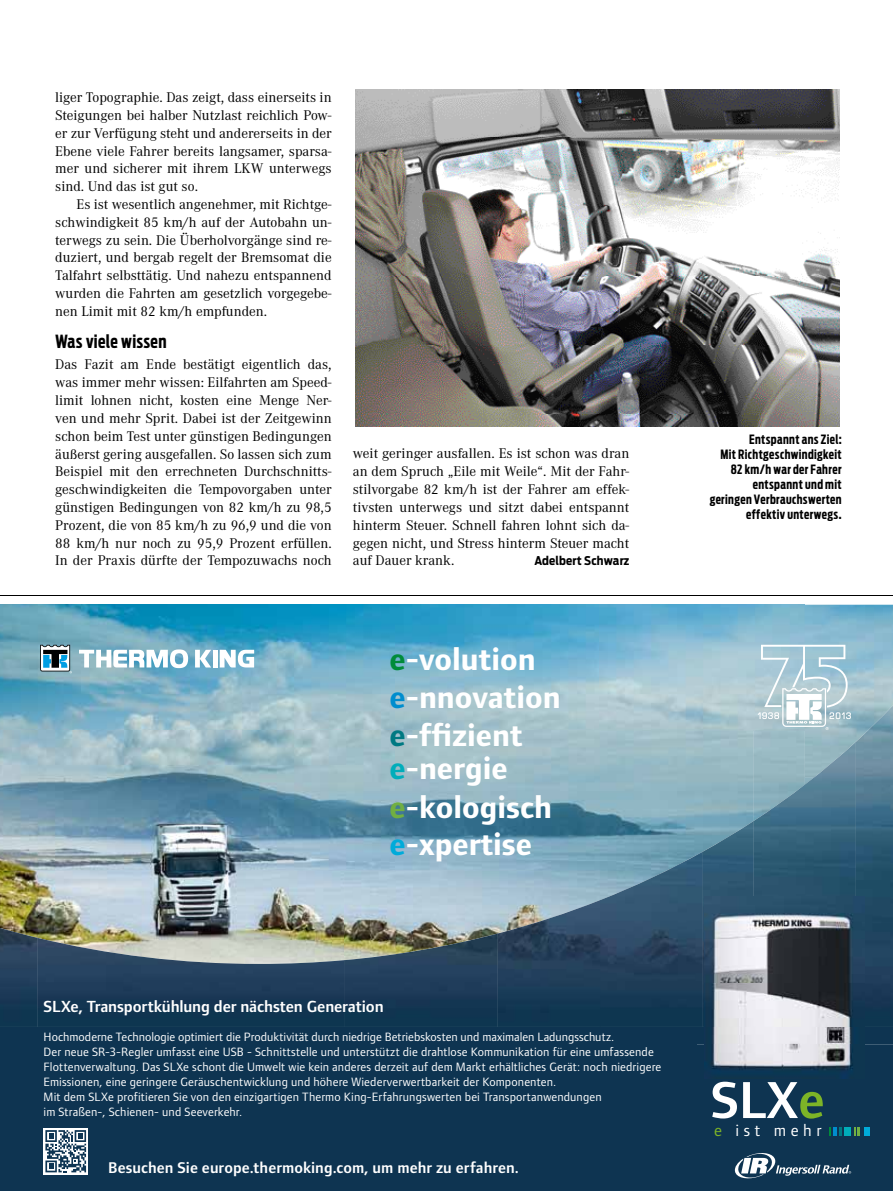
<style>
.page{position:relative;width:893px;height:1191px;background:#fff}
.page>*{position:absolute;margin:0;border:0;box-sizing:border-box;transform-origin:0 0}
.t1{font:600 53.85px "Foundry Form Sans Blonde";color:#fff}
.t2{font:700 32.1px/38.2px "Foundry Form Sans Blonde";color:#fff}
.t3{font:700 18px "Antenna Extra Cond";letter-spacing:.02em;color:#000}
.t4{font:17.1px "Foundry Form Sans Blonde";letter-spacing:.27em;color:#fff}
.t5{font:600 16.65px "Foundry Form Sans Blonde";letter-spacing:-.01em;color:#fff}
.t6{font:600 16.05px "Foundry Form Sans Blonde";letter-spacing:.005em;color:#fff}
.t7{font:14.55px/17.9px "Corporate A";color:#000;text-align:justify}
.t8{font:700 12.75px/15px "Antenna Extra Cond";letter-spacing:.03em;color:#000;text-align:right}
.t9{font:12.45px/15px "Foundry Form Sans Blonde";letter-spacing:.01em;color:#fff}
.t10{font:700 12px "Antenna Cond";letter-spacing:.015em;color:#000}
.s1{color:#008b3a}
.s2{color:#008dce}
.s3{color:#007982}
.s4{color:#00adba}
.s5{color:#71af42}
.s6{color:#00abda}
.s7{color:#7db427}
</style>
<div class="page">
<img style="left:0;top:604px;width:804px;height:126px">
<img style="left:804px;top:604px;width:89px;height:138px">
<img style="left:0;top:730px;width:753px;height:140px">
<img style="left:753px;top:730px;width:52px;height:12px">
<img style="left:0;top:870px;width:344px;height:67px">
<img style="left:344px;top:870px;width:256px;height:63px">
<div style="left:0;top:1027px;width:893px;height:17px;background:#0e3451"></div>
<img style="left:855px;top:705px;width:38px;height:322px">
<img style="left:753px;top:742px;width:103px;height:154px">
<img style="left:702px;top:821px;width:52px;height:206px">
<img style="left:600px;top:852px;width:102px;height:175px">
<img style="left:0;top:928px;width:38px;height:99px">
<img style="left:497px;top:900px;width:103px;height:127px">
<img style="left:37px;top:937px;width:307px;height:90px">
<img style="left:344px;top:933px;width:154px;height:94px">
<div style="left:0;top:1044px;width:893px;height:147px;background:#0e3451"></div>
<svg style="left:79px;top:649px;width:109px;height:19px"></svg>
<svg style="left:195px;top:650px;width:16px;height:17px"></svg>
<hr style="left:213px;top:650px;width:4px;height:17px;background:#fff">
<svg style="left:220px;top:650px;width:34px;height:17px"></svg>
<svg style="left:40px;top:645px;width:32px;height:28px"></svg>
<img style="left:704px;top:896px;width:160px;height:182px">
<svg style="left:734px;top:1151px;width:117px;height:29px;background:#415f76"></svg>
<svg style="left:44px;top:1128px;width:44px;height:46px"></svg>
<svg style="left:45px;top:1130px;width:41px;height:42px"></svg>
<svg style="left:758px;top:645px;width:93px;height:85px"></svg>
<div style="left:844px;top:1126px;width:7px;height:9px;background:#00adba"></div>
<svg style="left:830px;top:1126px;width:12px;height:9px"></svg>
<svg style="left:854px;top:1126px;width:5px;height:9px"></svg>
<div style="left:864px;top:1126px;width:6px;height:9px;background:#00abda"></div>
<hr style="left:0;top:595px;width:893px;height:1px;background:#000">
<img style="left:355px;top:89px;width:484px;height:337px">
<p class="t7" style="left:55px;top:89px;width:278px">liger Topographie. Das zeigt, dass einerseits in Steigungen bei halber Nutzlast reichlich Pow&shy;er zur Verfügung steht und andererseits in der Ebene viele Fahrer bereits langsamer, sparsa&shy;mer und sicherer mit ihrem LKW unterwegs sind. Und das ist gut so.</p>
<p class="t7" style="left:55px;top:196px;width:278px;text-indent:21px">Es ist wesentlich angenehmer, mit Richtge&shy;schwindigkeit 85 km/h auf der Autobahn un&shy;terwegs zu sein. Die Überholvorgänge sind re&shy;duziert, und bergab regelt der Bremsomat die Talfahrt selbsttätig. Und nahezu entspannend wurden die Fahrten am gesetzlich vorgegebe&shy;nen Limit mit 82 km/h empfunden.</p>
<p class="t3" style="left:55px;top:331px;width:113px">Was viele wissen</p>
<p class="t7" style="left:55px;top:356px;width:278px">Das Fazit am Ende bestätigt eigentlich das, was immer mehr wissen: Eilfahrten am Speed&shy;limit lohnen nicht, kosten eine Menge Ner&shy;ven und mehr Sprit. Dabei ist der Zeitgewinn schon beim Test unter günstigen Bedingungen äußerst gering ausgefallen. So lassen sich zum Beispiel mit den errechneten Durchschnitts&shy;geschwindigkeiten die Tempovorgaben unter günstigen Bedingungen von 82 km/h zu 98,5<br>Prozent, die von 85 km/h zu 96,9 und die von 88 km/h nur noch zu 95,9 Prozent erfüllen.<br>In der Praxis dürfte der Tempozuwachs noch</p>
<p class="t7" style="left:353px;top:445px;width:278px">weit geringer ausfallen. Es ist schon was dran an dem Spruch „Eile mit Weile“. Mit der Fahr&shy;stilvorgabe 82 km/h ist der Fahrer am effek&shy;tivsten unterwegs und sitzt dabei entspannt hinterm Steuer. Schnell fahren lohnt sich da&shy;gegen nicht, und Stress hinterm Steuer macht auf Dauer krank.</p>
<p class="t10" style="left:534px;top:554px;width:96px">Adelbert Schwarz</p>
<h2 class="t2" style="left:389px;top:640px;width:173px"><span class="s1">e</span>-volution <span class="s2">e</span>-nnovation <span class="s3">e</span>-ffizient</h2>
<h2 class="t2" style="left:389px;top:750px;width:164px;line-height:37.8px"><span class="s4">e</span>-nergie <span class="s5">e</span>-kologisch <span class="s6">e</span>-xpertise</h2>
<p class="t8" style="left:710px;top:432px;width:133px">Entspannt ans Ziel:<br>Mit Richtgeschwindigkeit<br>82 km/h war der Fahrer entspannt und mit geringen Verbrauchswerten effektiv unterwegs.</p>
<p class="t5" style="left:44px;top:997px;width:342px">SLXe, Transportkühlung der nächsten Generation</p>
<p class="t9" style="left:44px;top:1029px;width:619px">Hochmoderne Technologie optimiert die Produktivität durch niedrige Betriebskosten und maximalen Ladungsschutz.<br>Der neue SR-3-Regler umfasst eine USB - Schnittstelle und unterstützt die drahtlose Kommunikation für eine umfassende Flottenverwaltung. Das SLXe schont die Umwelt wie kein anderes derzeit auf dem Markt erhältliches Gerät: noch niedrigere Emissionen, eine geringere Geräuschentwicklung und höhere Wiederverwertbarkeit der Komponenten.<br>Mit dem SLXe profitieren Sie von den einzigartigen Thermo King-Erfahrungswerten bei Transportanwendungen<br>im Straßen-, Schienen- und Seeverkehr.</p>
<p class="t6" style="left:108px;top:1159px;width:412px">Besuchen Sie europe.thermoking.com, um mehr zu erfahren.</p>
<h1 class="t1" style="left:711px;top:1069px;width:116px">SLX<span class="s7">e</span></h1>
<p class="t4" style="left:714px;top:1120px;width:109px"><span class="s7">e</span> ist mehr</p>
</div>
